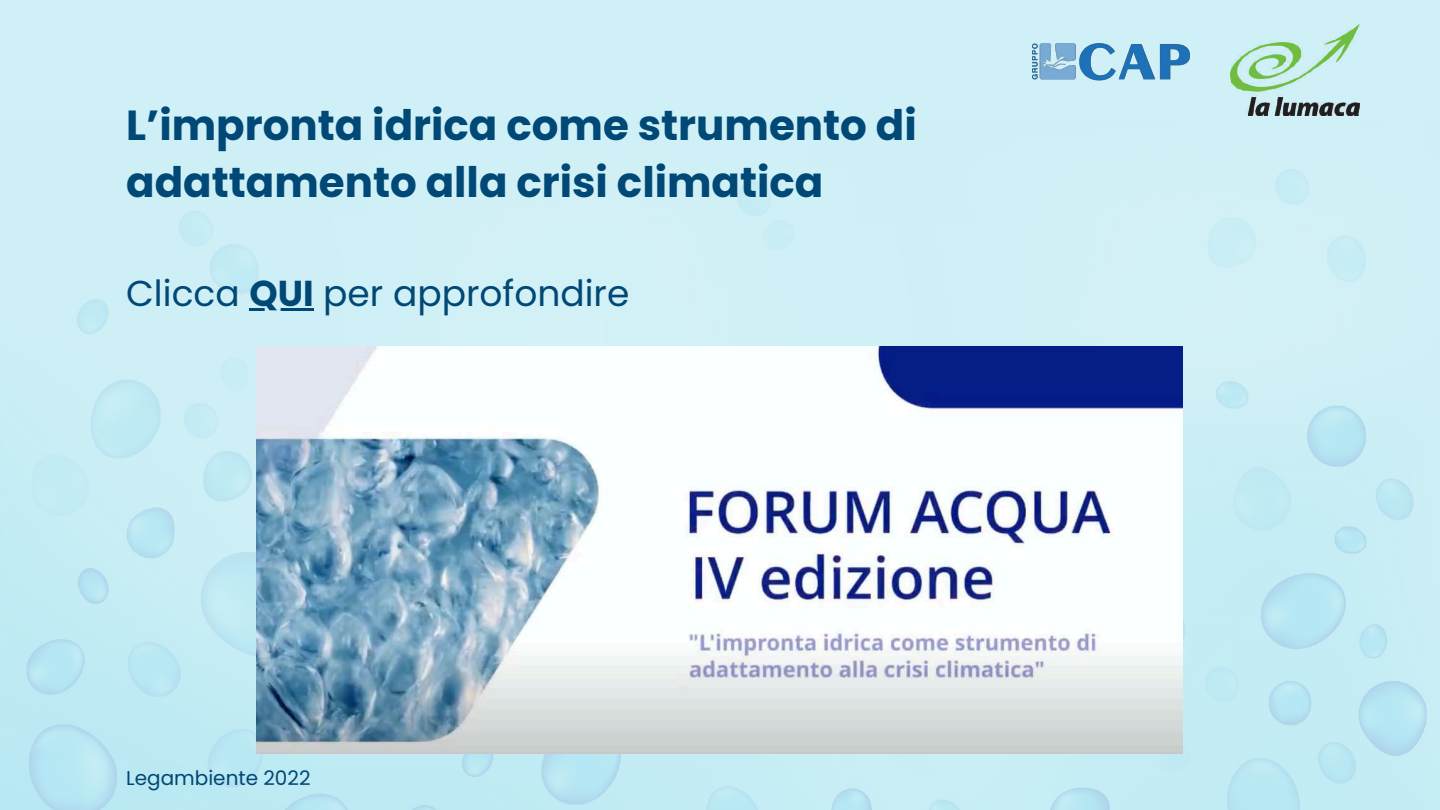
<style>
.page{position:relative;width:1440px;height:810px;background:#cff0f7}
.page>*{position:absolute;margin:0;border:0;box-sizing:border-box;transform-origin:0 0}
.t1{font:700 42px/57.8px "Poppins";color:#004875}
.t2{font:36px "Poppins";color:#004875}
.t3{font:20px "Poppins";color:#004875}
.s1{font-weight:700}
</style>
<div class="page">
<img style="left:1033px;top:43px;width:157px;height:38px">
<img style="left:1231px;top:25px;width:128px;height:91px">
<img style="left:0;top:170px;width:1427px;height:640px">
<img style="left:257px;top:347px;width:926px;height:406px">
<hr style="left:249px;top:308px;width:65px;height:3px;background:#004875">
<p class="t1" style="left:126px;top:96px;width:792px">L’impronta idrica come strumento di adattamento alla crisi climatica</p>
<p class="t2" style="left:126px;top:268px;width:505px">Clicca <span class="s1">QUI</span> per approfondire</p>
<p class="t3" style="left:126px;top:764px;width:186px">Legambiente 2022</p>
</div>
